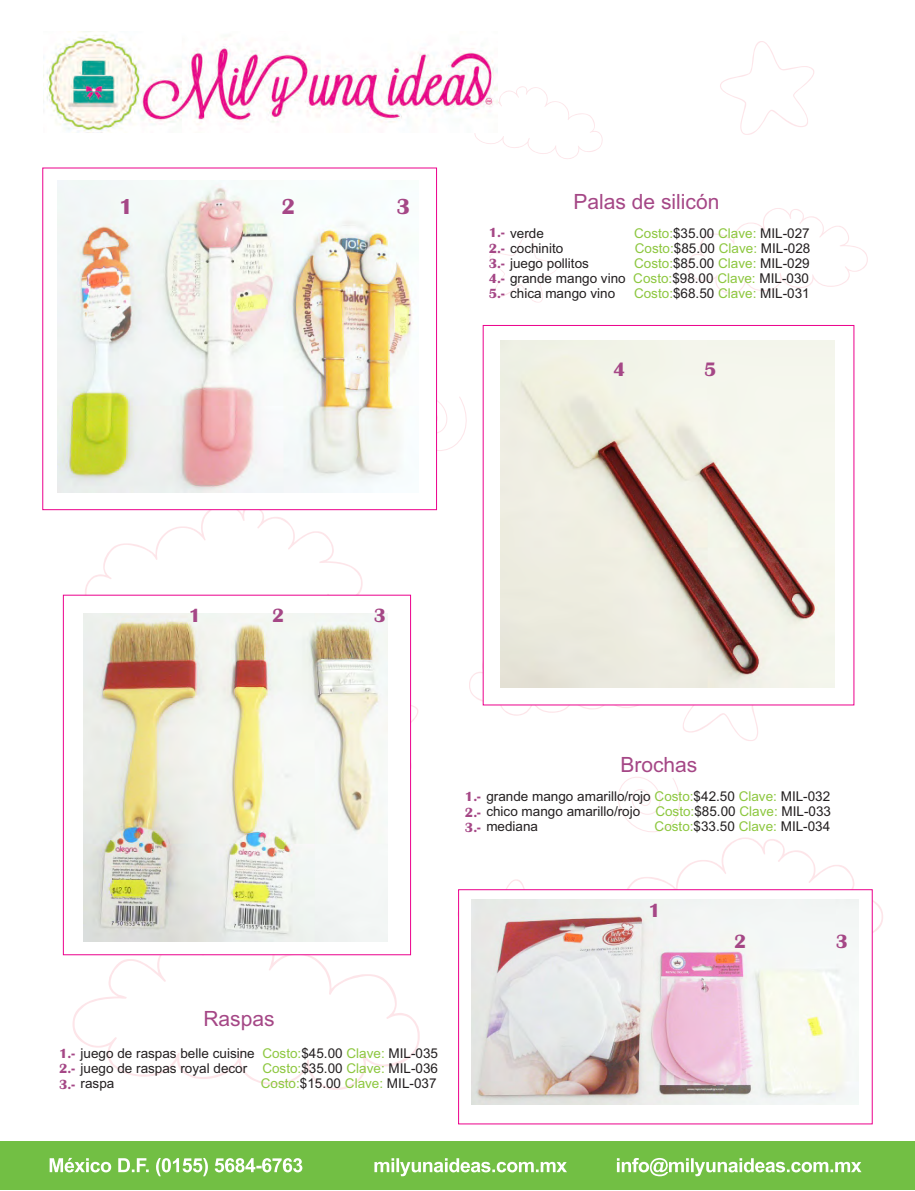
<style>
.page{position:relative;width:915px;height:1191px;background:#fff}
.page>*{position:absolute;margin:0;border:0;box-sizing:border-box;transform-origin:0 0}
.t1{font:700 22.5px "Britannic";color:#a54786}
.t2{font:21px "Arial";color:#a54786}
.t3{font:700 20.1px "Britannic";color:#a54786}
.t4{font:700 19.8px "Britannic";color:#a54786}
.t5{font:13.5px/15.1px "Arial";color:#231f20}
.s1{font-family:"Britannic";font-weight:700;font-size:13.8px;color:#a54786}
.s2{color:#8dc73f}
</style>
<div class="page">
<svg style="left:474px;top:86px;width:128px;height:73px"></svg>
<svg style="left:72px;top:925px;width:347px;height:165px"></svg>
<svg style="left:85px;top:510px;width:277px;height:85px"></svg>
<svg style="left:687px;top:208px;width:180px;height:86px"></svg>
<svg style="left:469px;top:621px;width:197px;height:94px"></svg>
<svg style="left:675px;top:705px;width:105px;height:36px"></svg>
<svg style="left:410px;top:677px;width:8px;height:104px"></svg>
<svg style="left:489px;top:235px;width:68px;height:67px"></svg>
<svg style="left:720px;top:41px;width:94px;height:94px"></svg>
<svg style="left:436px;top:393px;width:31px;height:62px"></svg>
<svg style="left:618px;top:777px;width:264px;height:192px"></svg>
<img style="left:46px;top:34px;width:451px;height:98px">
<div style="left:0;top:1141px;width:914px;height:49px;background:#72bf44"></div>
<svg style="left:50px;top:1157px;width:811px;height:19px"></svg>
<div style="left:63px;top:595px;width:347px;height:360px;background:#fff"></div>
<div style="left:483px;top:325px;width:370px;height:380px;background:#fff"></div>
<div style="left:458px;top:889px;width:414px;height:235px;background:#fff;border:1px solid #ec008c"></div>
<img style="left:58px;top:180px;width:354px;height:312px">
<img style="left:500px;top:340px;width:334px;height:347px">
<img style="left:84px;top:613px;width:303px;height:328px">
<img style="left:471px;top:899px;width:387px;height:205px">
<h1 class="t1" style="left:119px;top:199px;width:15px">1</h1>
<h1 class="t1" style="left:281px;top:199px;width:15px">2</h1>
<h1 class="t1" style="left:396px;top:199px;width:15px">3</h1>
<h2 class="t2" style="left:573px;top:194px;width:147px">Palas de silicón</h2>
<p class="t5" style="left:488px;top:227px;width:57px"><span class="s1">1.-</span> verde</p>
<p class="t5" style="left:633px;top:227px;width:177px"><span class="s2">Costo:</span>$35.00 <span class="s2">Clave:</span> MIL-027</p>
<p class="t5" style="left:488px;top:242px;width:76px"><span class="s1">2.-</span> cochinito</p>
<p class="t5" style="left:634px;top:242px;width:177px"><span class="s2">Costo:</span>$85.00 <span class="s2">Clave:</span> MIL-028</p>
<p class="t5" style="left:488px;top:257px;width:102px"><span class="s1">3.-</span> juego pollitos</p>
<p class="t5" style="left:633px;top:257px;width:177px"><span class="s2">Costo:</span>$85.00 <span class="s2">Clave:</span> MIL-029</p>
<p class="t5" style="left:488px;top:272px;width:138px"><span class="s1">4.-</span> grande mango vino</p>
<p class="t5" style="left:633px;top:272px;width:177px"><span class="s2">Costo:</span>$98.00 <span class="s2">Clave:</span> MIL-030</p>
<p class="t5" style="left:488px;top:287px;width:128px"><span class="s1">5.-</span> chica mango vino</p>
<p class="t5" style="left:633px;top:287px;width:177px"><span class="s2">Costo:</span>$68.50 <span class="s2">Clave:</span> MIL-031</p>
<h3 class="t3" style="left:613px;top:362px;width:14px">4</h3>
<h3 class="t3" style="left:703px;top:362px;width:14px">5</h3>
<h3 class="t4" style="left:189px;top:608px;width:14px">1</h3>
<h3 class="t4" style="left:272px;top:608px;width:14px">2</h3>
<h3 class="t4" style="left:373px;top:608px;width:14px">3</h3>
<h2 class="t2" style="left:620px;top:757px;width:79px">Brochas</h2>
<p class="t5" style="left:465px;top:790px;width:367px"><span class="s1">1.-</span> grande mango amarillo/rojo <span class="s2">Costo:</span>$42.50 <span class="s2">Clave:</span> MIL-032<br><span class="s1">2.-</span> chico mango amarillo/rojo</p>
<p class="t5" style="left:655px;top:805px;width:177px"><span class="s2">Costo:</span>$85.00 <span class="s2">Clave:</span> MIL-033</p>
<p class="t5" style="left:465px;top:820px;width:75px"><span class="s1">3.-</span> mediana</p>
<p class="t5" style="left:654px;top:820px;width:177px"><span class="s2">Costo:</span>$33.50 <span class="s2">Clave:</span> MIL-034</p>
<h2 class="t2" style="left:203px;top:1011px;width:73px">Raspas</h2>
<p class="t5" style="left:59px;top:1046px;width:197px"><span class="s1">1.-</span> juego de raspas belle cuisine</p>
<p class="t5" style="left:262px;top:1046px;width:177px"><span class="s2">Costo:</span>$45.00 <span class="s2">Clave:</span> MIL-035</p>
<p class="t5" style="left:59px;top:1061px;width:189px"><span class="s1">2.-</span> juego de raspas royal decor</p>
<p class="t5" style="left:262px;top:1061px;width:177px"><span class="s2">Costo:</span>$35.00 <span class="s2">Clave:</span> MIL-036</p>
<p class="t5" style="left:59px;top:1076px;width:57px"><span class="s1">3.-</span> raspa</p>
<p class="t5" style="left:261px;top:1076px;width:177px"><span class="s2">Costo:</span>$15.00 <span class="s2">Clave:</span> MIL-037</p>
<h3 class="t4" style="left:648px;top:903px;width:14px">1</h3>
<h3 class="t4" style="left:734px;top:934px;width:14px">2</h3>
<h3 class="t4" style="left:835px;top:934px;width:14px">3</h3>
</div>
